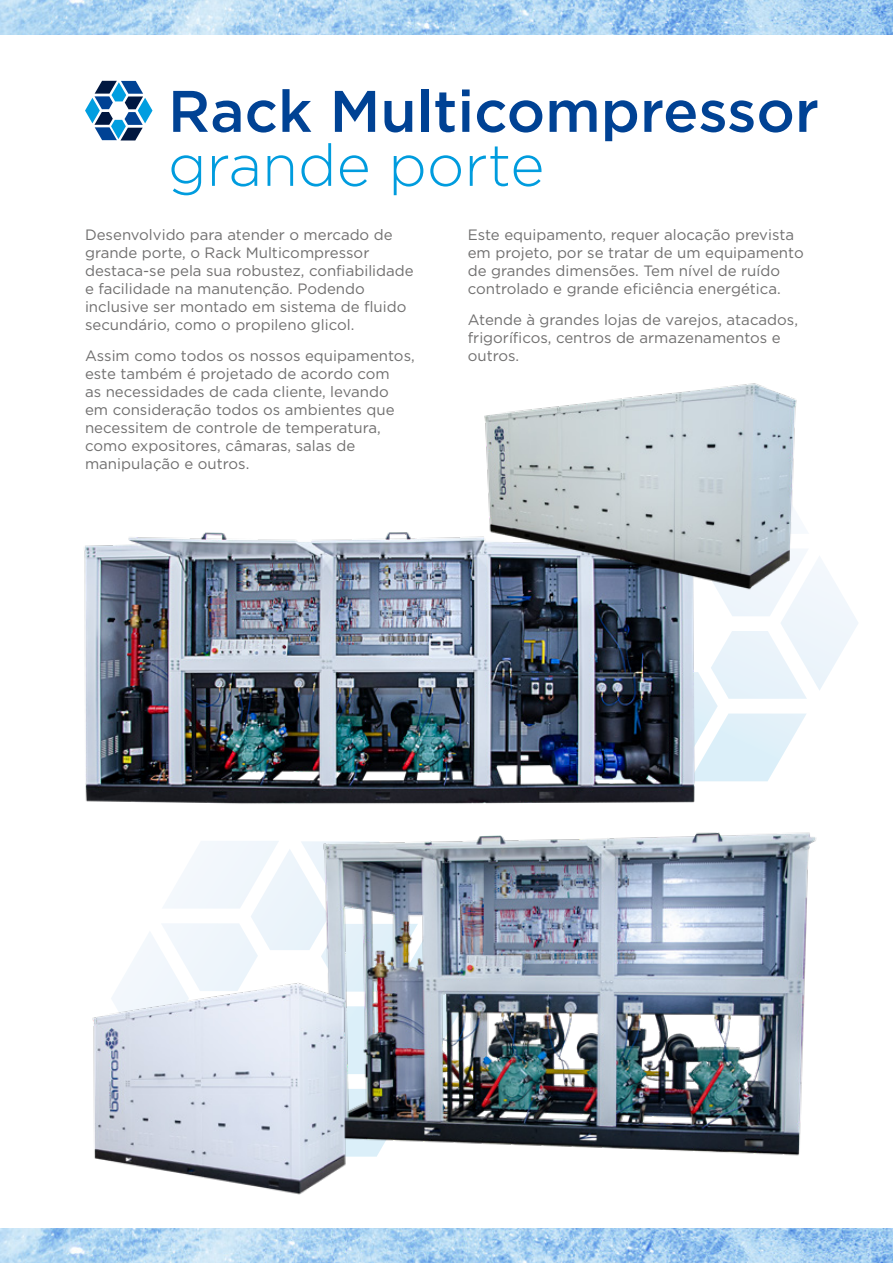
<style>
.page{position:relative;width:893px;height:1263px;background:#fff}
.page>*{position:absolute;margin:0;border:0;box-sizing:border-box;transform-origin:0 0}
.t1{font:500 58.5px "Gotham";color:#004294}
.t2{font:300 58.5px "Gotham";color:#009cde}
.t3{font:15px/18px "Gotham";color:#706f6f}
</style>
<div class="page">
<svg style="left:124px;top:841px;width:180px;height:135px"></svg>
<svg style="left:734px;top:549px;width:124px;height:232px"></svg>
<img style="left:304px;top:832px;width:513px;height:324px">
<img style="left:92px;top:976px;width:312px;height:219px">
<svg style="left:85px;top:81px;width:67px;height:59px"></svg>
<img style="left:0;top:0;width:893px;height:34px">
<img style="left:0;top:1229px;width:893px;height:34px">
<img style="left:84px;top:532px;width:650px;height:272px">
<img style="left:468px;top:383px;width:334px;height:215px">
<h1 class="t1" style="left:168px;top:73px;width:653px">Rack Multicompressor</h1>
<h1 class="t2" style="left:168px;top:128px;width:378px">grande porte</h1>
<p class="t3" style="left:85px;top:226px;width:330px">Desenvolvido para atender o mercado de grande porte, o Rack Multicompressor destaca-se pela sua robustez, confiabilidade e facilidade na manutenção. Podendo inclusive ser montado em sistema de fluido secundário, como o propileno glicol.</p>
<p class="t3" style="left:85px;top:346px;width:331px">Assim como todos os nossos equipamentos, este também é projetado de acordo com<br>as necessidades de cada cliente, levando em consideração todos os ambientes que necessitem de controle de temperatura, como expositores, câmaras, salas de manipulação e outros.</p>
<p class="t3" style="left:468px;top:226px;width:337px">Este equipamento, requer alocação prevista em projeto, por se tratar de um equipamento de grandes dimensões. Tem nível de ruído controlado e grande eficiência energética.</p>
<p class="t3" style="left:468px;top:310px;width:332px">Atende à grandes lojas de varejos, atacados, frigoríficos, centros de armazenamentos e outros.</p>
</div>
